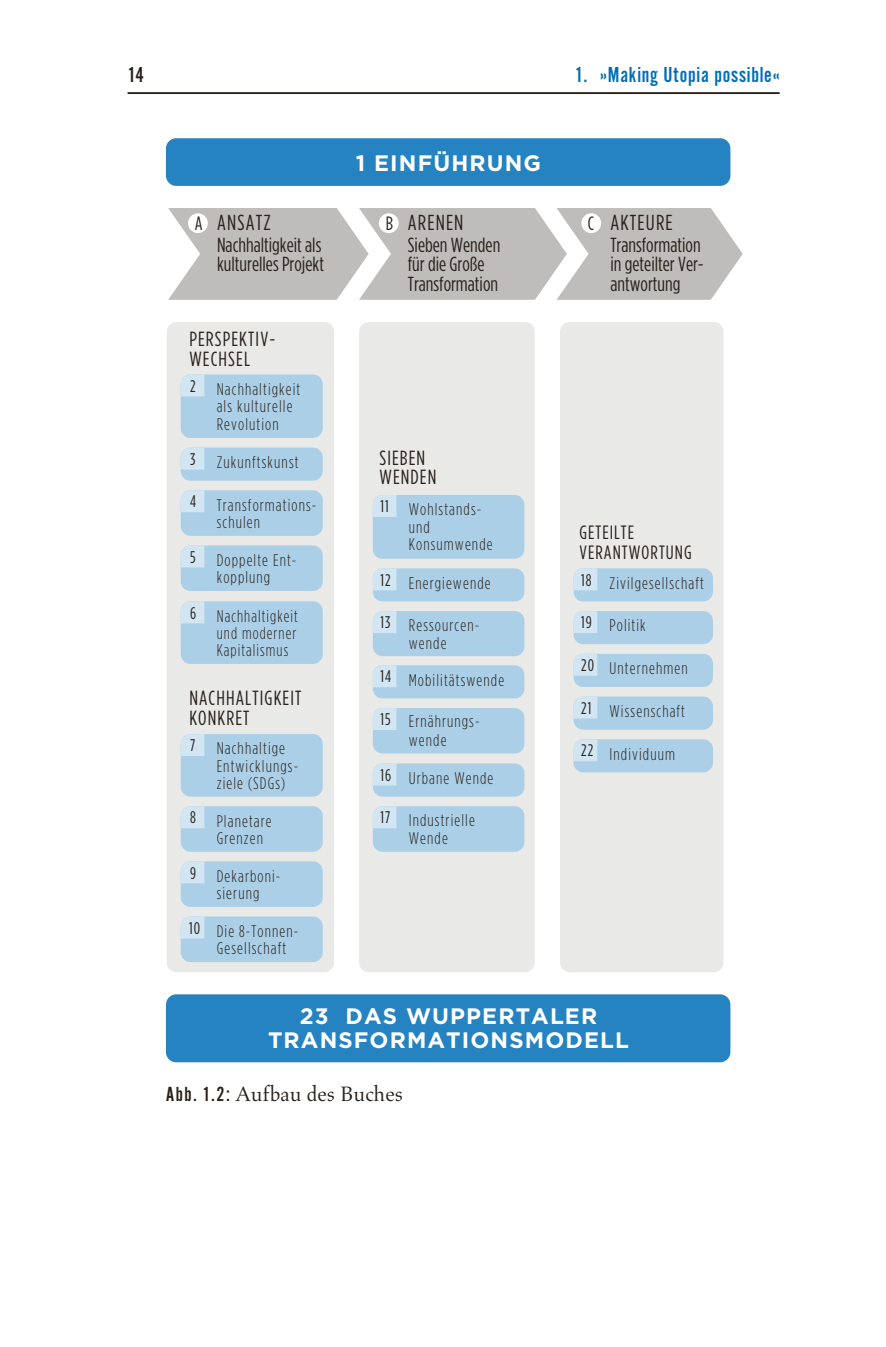
<style>
.page{position:relative;width:886px;height:1347px;background:#fff}
.page>*{position:absolute;margin:0;border:0;box-sizing:border-box;transform-origin:0 0}
.t1{font:22.5px "Alternate Gothic No 2 D";letter-spacing:.035em;color:#006db6}
.t2{font:22.5px "Alternate Gothic No 2 D";color:#29211a}
.t3{font:700 22.25px/24.8px "Gotham";letter-spacing:.05em;color:#fff;text-align:center}
.t4{font:21.75px "Gotham Condensed";letter-spacing:.055em;color:#29211a}
.t5{font:21.25px "Aldus";color:#29211a}
.t6{font:20.5px/19.8px "Gotham Condensed";letter-spacing:.055em;color:#29211a}
.t7{font:20.25px/19.8px "Gotham Condensed";color:#29211a}
.t8{font:19.25px/19.8px "Gotham Condensed";letter-spacing:.055em;color:#29211a}
.t9{font:300 16.75px/17.5px "Gotham Condensed";letter-spacing:.065em;color:#29211a}
.t10{font:16.75px "Gotham Condensed";color:#29211a}
.s1{font-weight:400}
.s2{font-family:"Alternate Gothic No 2 D"}
</style>
<div class="page">
<hr style="left:128px;top:92px;width:652px;height:2px;background:#29211a">
<div style="left:166px;top:138px;width:564px;height:48px;background:#2683c1;border-radius:10px"></div>
<div style="left:166px;top:994px;width:564px;height:68px;background:#2683c1;border-radius:10px"></div>
<div style="left:167px;top:322px;width:167px;height:650px;background:#e9e9e8;border-radius:10px"></div>
<div style="left:181px;top:374px;width:142px;height:64px;background:#abcfe7;border-radius:10px"></div>
<svg style="left:181px;top:374px;width:23px;height:22px"></svg>
<div style="left:181px;top:734px;width:142px;height:62px;background:#abcfe7;border-radius:10px"></div>
<div style="left:181px;top:447px;width:142px;height:33px;background:#abcfe7;border-radius:10px"></div>
<div style="left:181px;top:806px;width:142px;height:45px;background:#abcfe7;border-radius:10px"></div>
<div style="left:181px;top:490px;width:142px;height:46px;background:#abcfe7;border-radius:10px"></div>
<div style="left:181px;top:545px;width:142px;height:46px;background:#abcfe7;border-radius:10px"></div>
<div style="left:181px;top:861px;width:142px;height:46px;background:#abcfe7;border-radius:10px"></div>
<div style="left:181px;top:916px;width:142px;height:46px;background:#abcfe7;border-radius:10px"></div>
<div style="left:181px;top:601px;width:142px;height:63px;background:#abcfe7;border-radius:10px"></div>
<svg style="left:181px;top:447px;width:23px;height:22px"></svg>
<svg style="left:181px;top:490px;width:23px;height:22px"></svg>
<svg style="left:181px;top:545px;width:23px;height:22px"></svg>
<svg style="left:181px;top:601px;width:23px;height:22px"></svg>
<svg style="left:181px;top:734px;width:23px;height:22px"></svg>
<svg style="left:181px;top:806px;width:23px;height:22px"></svg>
<svg style="left:181px;top:861px;width:23px;height:22px"></svg>
<svg style="left:181px;top:916px;width:23px;height:22px"></svg>
<div style="left:359px;top:322px;width:176px;height:650px;background:#e9e9e8;border-radius:10px"></div>
<div style="left:373px;top:495px;width:151px;height:64px;background:#abcfe7;border-radius:10px"></div>
<div style="left:373px;top:568px;width:151px;height:33px;background:#abcfe7;border-radius:10px"></div>
<div style="left:373px;top:611px;width:151px;height:45px;background:#abcfe7;border-radius:10px"></div>
<div style="left:373px;top:665px;width:151px;height:33px;background:#abcfe7;border-radius:10px"></div>
<div style="left:373px;top:708px;width:151px;height:45px;background:#abcfe7;border-radius:10px"></div>
<div style="left:373px;top:763px;width:151px;height:33px;background:#abcfe7;border-radius:10px"></div>
<div style="left:373px;top:806px;width:151px;height:45px;background:#abcfe7;border-radius:10px"></div>
<svg style="left:373px;top:495px;width:23px;height:22px"></svg>
<svg style="left:373px;top:568px;width:23px;height:22px"></svg>
<svg style="left:373px;top:611px;width:23px;height:22px"></svg>
<svg style="left:373px;top:665px;width:23px;height:22px"></svg>
<svg style="left:373px;top:708px;width:23px;height:22px"></svg>
<svg style="left:373px;top:763px;width:23px;height:22px"></svg>
<svg style="left:373px;top:806px;width:23px;height:22px"></svg>
<div style="left:560px;top:322px;width:163px;height:650px;background:#e9e9e8;border-radius:10px"></div>
<div style="left:573px;top:568px;width:140px;height:33px;background:#abcfe7;border-radius:10px"></div>
<div style="left:573px;top:611px;width:140px;height:33px;background:#abcfe7;border-radius:10px"></div>
<div style="left:573px;top:654px;width:140px;height:33px;background:#abcfe7;border-radius:10px"></div>
<div style="left:573px;top:696px;width:140px;height:33px;background:#abcfe7;border-radius:10px"></div>
<div style="left:573px;top:739px;width:140px;height:33px;background:#abcfe7;border-radius:10px"></div>
<svg style="left:573px;top:568px;width:24px;height:22px"></svg>
<svg style="left:573px;top:611px;width:24px;height:22px"></svg>
<svg style="left:573px;top:654px;width:24px;height:22px"></svg>
<svg style="left:573px;top:696px;width:24px;height:22px"></svg>
<svg style="left:573px;top:739px;width:24px;height:22px"></svg>
<svg style="left:168px;top:208px;width:575px;height:92px;background:#c7c6c5"></svg>
<div style="left:188px;top:213px;width:20px;height:20px;background:#fff;border-radius:50%"></div>
<h1 class="t2" style="left:128px;top:62px;width:18px">14</h1>
<h1 class="t1" style="left:575px;top:62px;width:206px">1. »Making Utopia possible«</h1>
<h2 class="t3" style="left:356px;top:151px;width:187px">1 EINFÜHRUNG</h2>
<p class="t8" style="left:195px;top:213px;width:9px">A</p>
<p class="t4" style="left:217px;top:211px;width:55px">ANSATZ</p>
<p class="t8" style="left:386px;top:213px;width:9px">B</p>
<p class="t7" style="left:217px;top:234px;width:108px">Nachhaltigkeit als kulturelles Projekt</p>
<p class="t4" style="left:408px;top:211px;width:57px">ARENEN</p>
<p class="t8" style="left:588px;top:213px;width:8px">C</p>
<p class="t7" style="left:408px;top:234px;width:94px">Sieben Wenden für die Große<br>Transformation</p>
<p class="t6" style="left:189px;top:329px;width:87px">PERSPEKTIV-<br>WECHSEL</p>
<p class="t4" style="left:610px;top:211px;width:64px">AKTEURE</p>
<p class="t7" style="left:610px;top:234px;width:95px">Transformation in geteilter Ver&shy;antwortung</p>
<p class="t10" style="left:190px;top:377px;width:7px">2</p>
<p class="t9" style="left:217px;top:380px;width:85px">Nachhaltigkeit als kulturelle<br>Revolution</p>
<p class="t10" style="left:190px;top:450px;width:7px">3</p>
<p class="t9" style="left:217px;top:453px;width:83px">Zukunftskunst</p>
<p class="t9" style="left:217px;top:496px;width:101px;text-indent:-27px"><sup>4</sup> Transformations&shy;schulen</p>
<p class="t10" style="left:190px;top:548px;width:7px">5</p>
<p class="t9" style="left:217px;top:551px;width:81px">Doppelte Ent&shy;kopplung</p>
<p class="t9" style="left:217px;top:607px;width:83px;text-align:justify;text-indent:-27px"><sup>6</sup> Nachhaltigkeit und moderner Kapitalismus</p>
<p class="t6" style="left:189px;top:687px;width:114px">NACHHALTIGKEIT<br>KONKRET</p>
<p class="t10" style="left:190px;top:736px;width:7px">7</p>
<p class="t9" style="left:217px;top:739px;width:83px">Nachhaltige<br>Entwicklungs&shy;ziele (SDGs)</p>
<p class="t9" style="left:217px;top:811px;width:56px;text-indent:-27px"><sup>8</sup> Planetare<br>Grenzen</p>
<p class="t9" style="left:190px;top:867px;width:92px;text-align:center"><sup>9</sup> Dekarboni&shy;sierung</p>
<p class="t9" style="left:217px;top:922px;width:83px;text-indent:-28px"><sup>10</sup> Die 8-Tonnen-<br>Gesellschaft</p>
<p class="t6" style="left:379px;top:447px;width:58px">SIEBEN<br>WENDEN</p>
<p class="t9" style="left:409px;top:500px;width:85px;text-indent:-28px"><sup>11</sup> Wohlstands&shy;und<br>Konsumwende</p>
<p class="t9" style="left:380px;top:574px;width:112px"><sup>12</sup> Energiewende</p>
<p class="t9" style="left:380px;top:615px;width:100px;line-height:18.8px;text-align:center"><span class="s1">13</span> Ressourcen&shy;wende</p>
<p class="t9" style="left:380px;top:671px;width:125px"><sup>14</sup> Mobilitätswende</p>
<p class="t9" style="left:380px;top:712px;width:101px;line-height:18.8px;text-align:center"><span class="s1">15</span> Ernährungs&shy;wende</p>
<p class="t9" style="left:380px;top:769px;width:114px"><sup>16</sup> Urbane Wende</p>
<p class="t9" style="left:380px;top:810px;width:96px;line-height:18.8px;text-align:center"><span class="s1">17</span> Industrielle<br>Wende</p>
<p class="t8" style="left:579px;top:522px;width:114px">GETEILTE<br>VERANTWORTUNG</p>
<p class="t9" style="left:581px;top:574px;width:124px"><sup>18</sup> Zivilgesellschaft</p>
<p class="t9" style="left:581px;top:616px;width:66px"><sup>19</sup> Politik</p>
<p class="t9" style="left:581px;top:659px;width:108px"><sup>20</sup> Unternehmen</p>
<p class="t9" style="left:581px;top:702px;width:105px"><sup>21</sup> Wissenschaft</p>
<p class="t9" style="left:581px;top:745px;width:95px"><sup>22</sup> Individuum</p>
<h2 class="t3" style="left:268px;top:1003px;width:362px">23 DAS WUPPERTALER<br>TRANSFORMATIONSMODELL</h2>
<p class="t5" style="left:166px;top:1081px;width:239px"><span class="s2">Abb. 1.2:</span> Aufbau des Buches</p>
</div>
